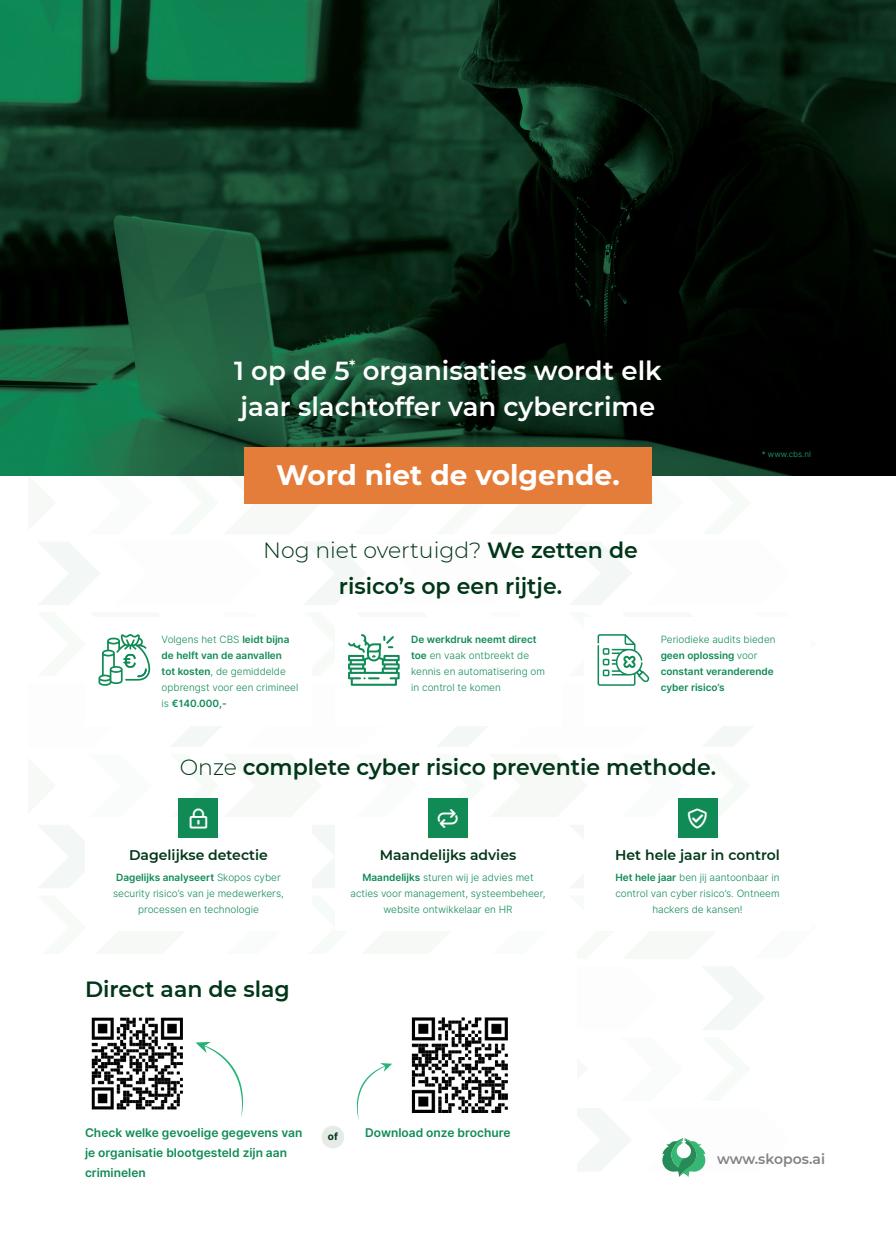
<style>
.page{position:relative;width:896px;height:1248px;background:#fff}
.page>*{position:absolute;margin:0;border:0;box-sizing:border-box;transform-origin:0 0}
.t1{font:700 28px "Montserrat";color:#fff}
.t2{font:600 26px "Montserrat";color:#fff}
.t3{font:600 22px "Montserrat";color:#003617}
.t4{font:300 22px "Montserrat";color:#003617}
.t5{font:20px "Font Awesome 5 Pro";color:#fff}
.t6{font:600 14px "Montserrat";color:#003617}
.t7{font:600 14px "Montserrat";color:#808285}
.t8{font:600 12px/20px "Inter";color:#108b56}
.t9{font:10px/16px "Inter Light BETA";color:#108b56;text-align:center}
.t10{font:600 10px/16px "Inter";color:#108b56}
.t11{font:700 10px "Inter";color:#003617}
.t12{font:8px "Inter Light BETA";color:#24b476}
.s1{font-weight:600}
.s2{font-family:"Inter";font-weight:600}
.s3{font-family:"Inter Light BETA";font-weight:400}
.s4{font-weight:300}
</style>
<div class="page">
<img style="left:28px;top:475px;width:797px;height:696px">
<svg style="left:662px;top:1137px;width:43px;height:39px"></svg>
<img style="left:0;top:0;width:896px;height:475px">
<div style="left:85px;top:817px;width:227px;height:114px;background:#fff"></div>
<div style="left:179px;top:797px;width:39px;height:40px;background:#108b56"></div>
<div style="left:334px;top:817px;width:227px;height:114px;background:#fff"></div>
<div style="left:428px;top:797px;width:40px;height:40px;background:#108b56"></div>
<div style="left:584px;top:817px;width:227px;height:114px;background:#fff"></div>
<div style="left:677px;top:797px;width:40px;height:40px;background:#108b56"></div>
<div style="left:85px;top:617px;width:227px;height:108px;background:#fff"></div>
<svg style="left:98px;top:634px;width:52px;height:51px"></svg>
<div style="left:334px;top:617px;width:227px;height:108px;background:#fff"></div>
<svg style="left:348px;top:634px;width:52px;height:51px"></svg>
<div style="left:584px;top:617px;width:227px;height:108px;background:#fff"></div>
<svg style="left:597px;top:634px;width:52px;height:51px"></svg>
<div style="left:244px;top:447px;width:408px;height:57px;background:#e57d3a"></div>
<div style="left:28px;top:954px;width:549px;height:293px;background:#fff"></div>
<img style="left:91px;top:1017px;width:92px;height:93px">
<svg style="left:195px;top:1042px;width:48px;height:76px"></svg>
<img style="left:411px;top:1017px;width:97px;height:96px">
<svg style="left:357px;top:1063px;width:35px;height:57px"></svg>
<div style="left:321px;top:1125px;width:23px;height:23px;background:#e6ebe8;border-radius:50%"></div>
<p class="t2" style="left:234px;top:352px;width:429px">1 op de 5<sup>*</sup> organisaties wordt elk</p>
<p class="t2" style="left:241px;top:388px;width:416px">jaar slachtoffer van cybercrime</p>
<p class="t1" style="left:276px;top:454px;width:345px">Word niet de volgende.</p>
<p class="t12" style="left:762px;top:448px;width:51px">* www.cbs.nl</p>
<p class="t4" style="left:263px;top:535px;width:376px">Nog niet overtuigd? <span class="s1">We zetten de</span></p>
<p class="t3" style="left:339px;top:570px;width:225px">risico’s op een rijtje.</p>
<p class="t9" style="left:162px;top:631px;width:138px;text-align:left">Volgens het CBS <span class="s2">leidt bijna de helft van de aanvallen<br>tot kosten</span>, de gemiddelde opbrengst voor een crimineel is <span class="s2">€140.000,-</span></p>
<p class="t9" style="left:411px;top:631px;width:135px;text-align:left"><span class="s2">De werkdruk neemt direct toe</span> en vaak ontbreekt de kennis en automatisering om in control te komen</p>
<p class="t10" style="left:661px;top:631px;width:116px"><span class="s3">Periodieke audits bieden </span>geen oplossing <span class="s3">voor </span>constant veranderende cyber risico’s</p>
<p class="t3" style="left:180px;top:751px;width:538px"><span class="s4">Onze</span> complete cyber risico preventie methode.</p>
<p class="t5" style="left:190px;top:808px;width:19px">●□●▼</p>
<p class="t6" style="left:129px;top:844px;width:140px">Dagelijkse detectie</p>
<p class="t9" style="left:113px;top:869px;width:172px"><span class="s2">Dagelijks analyseert</span> Skopos cyber security risico’s van je medewerkers, processen en technologie</p>
<p class="t3" style="left:85px;top:973px;width:206px">Direct aan de slag</p>
<p class="t6" style="left:380px;top:844px;width:138px">Maandelijks advies</p>
<p class="t9" style="left:350px;top:869px;width:197px"><span class="s2">Maandelijks</span> sturen wij je advies met acties voor management, systeembeheer, website ontwikkelaar en HR</p>
<p class="t8" style="left:85px;top:1122px;width:219px">Check welke gevoelige gegevens van je organisatie blootgesteld zijn aan criminelen</p>
<p class="t11" style="left:328px;top:1129px;width:12px">of</p>
<p class="t8" style="left:365px;top:1122px;width:147px">Download onze brochure</p>
<p class="t6" style="left:615px;top:844px;width:166px">Het hele jaar in control</p>
<p class="t9" style="left:615px;top:869px;width:166px"><span class="s2">Het hele jaar</span> ben jij aantoonbaar in control van cyber risico’s. Ontneem hackers de kansen!</p>
<p class="t7" style="left:717px;top:1149px;width:110px">www.skopos.ai</p>
</div>
